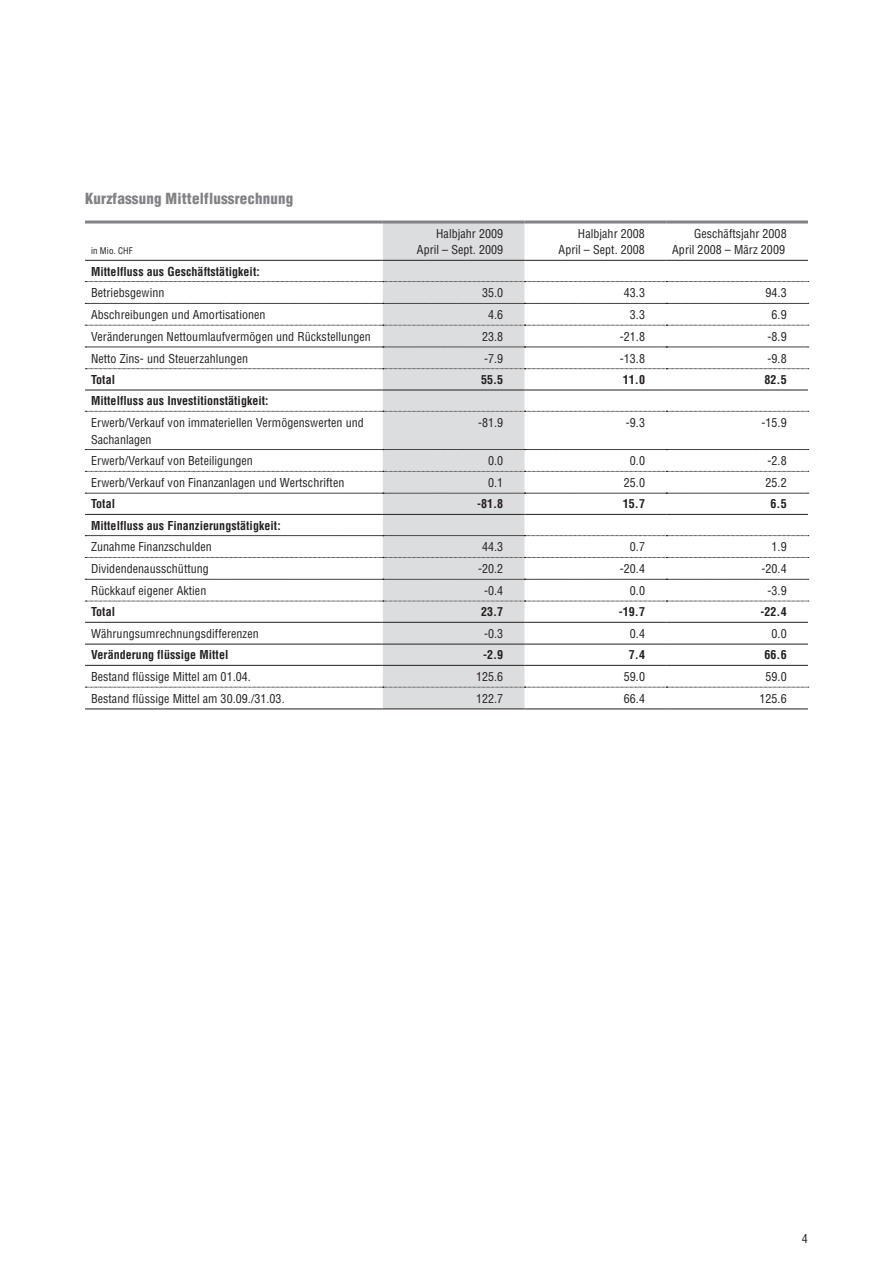
<style>
.page{position:relative;width:893px;height:1263px;background:#fff}
.page>*{position:absolute;margin:0;border:0;box-sizing:border-box;transform-origin:0 0}
.t1{font:900 condensed 15px "Helvetica";letter-spacing:.01em;color:#808285}
.t2{font:condensed 12px/16.5px "Helvetica";letter-spacing:.005em;color:#231f20;text-align:right}
.t3{font:700 condensed 12px "Helvetica";letter-spacing:.005em;color:#231f20}
.t4{font:condensed 9px "Helvetica";letter-spacing:.005em;color:#231f20}
</style>
<div class="page">
<div style="left:383px;top:223px;width:142px;height:485px;background:#dcdddf"></div>
<svg style="left:85px;top:281px;width:724px;height:1px"></svg>
<svg style="left:85px;top:325px;width:724px;height:1px"></svg>
<svg style="left:85px;top:368px;width:724px;height:1px"></svg>
<svg style="left:85px;top:471px;width:724px;height:1px"></svg>
<svg style="left:85px;top:557px;width:724px;height:1px"></svg>
<svg style="left:85px;top:601px;width:724px;height:1px"></svg>
<svg style="left:85px;top:303px;width:724px;height:1px"></svg>
<svg style="left:85px;top:347px;width:724px;height:1px"></svg>
<svg style="left:85px;top:449px;width:724px;height:1px"></svg>
<svg style="left:85px;top:493px;width:724px;height:1px"></svg>
<svg style="left:85px;top:579px;width:724px;height:1px"></svg>
<hr style="left:85px;top:220px;width:298px;height:3px;background:#808285">
<hr style="left:383px;top:220px;width:142px;height:3px;background:#808285">
<hr style="left:525px;top:220px;width:141px;height:3px;background:#808285">
<hr style="left:666px;top:220px;width:142px;height:3px;background:#808285">
<hr style="left:85px;top:260px;width:298px;height:1px;background:#231f20">
<hr style="left:383px;top:260px;width:142px;height:1px;background:#231f20">
<hr style="left:525px;top:260px;width:141px;height:1px;background:#231f20">
<hr style="left:666px;top:260px;width:142px;height:1px;background:#231f20">
<hr style="left:85px;top:390px;width:298px;height:1px;background:#231f20">
<hr style="left:383px;top:390px;width:142px;height:1px;background:#231f20">
<hr style="left:525px;top:390px;width:141px;height:1px;background:#231f20">
<hr style="left:666px;top:390px;width:142px;height:1px;background:#231f20">
<hr style="left:85px;top:514px;width:298px;height:1px;background:#231f20">
<hr style="left:383px;top:514px;width:142px;height:1px;background:#231f20">
<hr style="left:525px;top:514px;width:141px;height:1px;background:#231f20">
<hr style="left:666px;top:514px;width:142px;height:1px;background:#231f20">
<hr style="left:85px;top:622px;width:298px;height:1px;background:#231f20">
<hr style="left:383px;top:622px;width:142px;height:1px;background:#231f20">
<hr style="left:85px;top:644px;width:298px;height:1px;background:#231f20">
<hr style="left:383px;top:644px;width:142px;height:1px;background:#231f20">
<hr style="left:85px;top:665px;width:298px;height:1px;background:#231f20">
<hr style="left:383px;top:665px;width:142px;height:1px;background:#231f20">
<hr style="left:525px;top:665px;width:141px;height:1px;background:#231f20">
<hr style="left:666px;top:665px;width:142px;height:1px;background:#231f20">
<hr style="left:85px;top:708px;width:298px;height:1px;background:#231f20">
<hr style="left:383px;top:708px;width:142px;height:1px;background:#231f20">
<svg style="left:85px;top:411px;width:724px;height:1px"></svg>
<svg style="left:85px;top:535px;width:724px;height:1px"></svg>
<hr style="left:525px;top:622px;width:141px;height:1px;background:#231f20">
<hr style="left:666px;top:622px;width:142px;height:1px;background:#231f20">
<hr style="left:525px;top:644px;width:141px;height:1px;background:#231f20">
<hr style="left:666px;top:644px;width:142px;height:1px;background:#231f20">
<svg style="left:85px;top:687px;width:724px;height:1px"></svg>
<hr style="left:525px;top:708px;width:141px;height:1px;background:#231f20">
<hr style="left:666px;top:708px;width:142px;height:1px;background:#231f20">
<p class="t1" style="left:85px;top:189px;width:210px">Kurzfassung Mittelflussrechnung</p>
<p class="t4" style="left:91px;top:245px;width:43px">in Mio. CHF</p>
<p class="t2" style="left:417px;top:225px;width:88px">Halbjahr 2009<br>April – Sept. 2009</p>
<p class="t2" style="left:559px;top:225px;width:88px">Halbjahr 2008<br>April – Sept. 2008</p>
<p class="t2" style="left:672px;top:225px;width:116px">Geschäftsjahr 2008<br>April 2008 – März 2009</p>
<p class="t3" style="left:91px;top:264px;width:170px">Mittelfluss aus Geschäftstätigkeit:</p>
<p class="t2" style="left:91px;top:284px;width:75px">Betriebsgewinn</p>
<p class="t2" style="left:482px;top:284px;width:23px">35.0</p>
<p class="t2" style="left:624px;top:284px;width:23px">43.3</p>
<p class="t2" style="left:765px;top:284px;width:23px">94.3</p>
<p class="t2" style="left:91px;top:306px;width:176px">Abschreibungen und Amortisationen</p>
<p class="t2" style="left:488px;top:306px;width:17px">4.6</p>
<p class="t2" style="left:630px;top:306px;width:17px">3.3</p>
<p class="t2" style="left:772px;top:306px;width:17px">6.9</p>
<p class="t2" style="left:91px;top:328px;width:281px">Veränderungen Nettoumlaufvermögen und Rückstellungen</p>
<p class="t2" style="left:482px;top:328px;width:23px">23.8</p>
<p class="t2" style="left:620px;top:328px;width:27px">-21.8</p>
<p class="t2" style="left:767px;top:328px;width:21px">-8.9</p>
<p class="t2" style="left:91px;top:350px;width:159px">Netto Zins- und Steuerzahlungen</p>
<p class="t2" style="left:484px;top:350px;width:21px">-7.9</p>
<p class="t2" style="left:620px;top:350px;width:27px">-13.8</p>
<p class="t2" style="left:767px;top:350px;width:21px">-9.8</p>
<p class="t3" style="left:91px;top:372px;width:26px">Total</p>
<p class="t3" style="left:481px;top:372px;width:24px">55.5</p>
<p class="t3" style="left:623px;top:372px;width:24px">11.0</p>
<p class="t3" style="left:764px;top:372px;width:24px">82.5</p>
<p class="t3" style="left:91px;top:394px;width:179px">Mittelfluss aus Investitionstätigkeit:</p>
<p class="t2" style="left:91px;top:414px;width:274px;text-align:left">Erwerb/Verkauf von immateriellen Vermögenswerten und<br>Sachanlagen</p>
<p class="t2" style="left:478px;top:414px;width:27px">-81.9</p>
<p class="t2" style="left:626px;top:414px;width:21px">-9.3</p>
<p class="t2" style="left:761px;top:414px;width:27px">-15.9</p>
<p class="t2" style="left:91px;top:452px;width:163px">Erwerb/Verkauf von Beteiligungen</p>
<p class="t2" style="left:488px;top:452px;width:17px">0.0</p>
<p class="t2" style="left:630px;top:452px;width:17px">0.0</p>
<p class="t2" style="left:767px;top:452px;width:21px">-2.8</p>
<p class="t2" style="left:91px;top:474px;width:255px">Erwerb/Verkauf von Finanzanlagen und Wertschriften</p>
<p class="t2" style="left:488px;top:474px;width:17px">0.1</p>
<p class="t2" style="left:624px;top:474px;width:23px">25.0</p>
<p class="t2" style="left:765px;top:474px;width:23px">25.2</p>
<p class="t3" style="left:91px;top:497px;width:26px">Total</p>
<p class="t3" style="left:477px;top:497px;width:28px">-81.8</p>
<p class="t3" style="left:623px;top:497px;width:24px">15.7</p>
<p class="t3" style="left:771px;top:497px;width:18px">6.5</p>
<p class="t3" style="left:91px;top:518px;width:191px">Mittelfluss aus Finanzierungstätigkeit:</p>
<p class="t2" style="left:91px;top:538px;width:122px">Zunahme Finanzschulden</p>
<p class="t2" style="left:482px;top:538px;width:23px">44.3</p>
<p class="t2" style="left:630px;top:538px;width:17px">0.7</p>
<p class="t2" style="left:772px;top:538px;width:17px">1.9</p>
<p class="t2" style="left:91px;top:560px;width:119px">Dividendenausschüttung</p>
<p class="t2" style="left:478px;top:560px;width:27px">-20.2</p>
<p class="t2" style="left:620px;top:560px;width:27px">-20.4</p>
<p class="t2" style="left:761px;top:560px;width:27px">-20.4</p>
<p class="t2" style="left:91px;top:582px;width:117px">Rückkauf eigener Aktien</p>
<p class="t2" style="left:484px;top:582px;width:21px">-0.4</p>
<p class="t2" style="left:630px;top:582px;width:17px">0.0</p>
<p class="t2" style="left:767px;top:582px;width:21px">-3.9</p>
<p class="t3" style="left:91px;top:605px;width:26px">Total</p>
<p class="t3" style="left:481px;top:605px;width:24px">23.7</p>
<p class="t3" style="left:619px;top:605px;width:28px">-19.7</p>
<p class="t3" style="left:760px;top:605px;width:28px">-22.4</p>
<p class="t2" style="left:91px;top:625px;width:169px">Währungsumrechnungsdifferenzen</p>
<p class="t2" style="left:484px;top:625px;width:21px">-0.3</p>
<p class="t2" style="left:630px;top:625px;width:17px">0.4</p>
<p class="t2" style="left:772px;top:625px;width:17px">0.0</p>
<p class="t3" style="left:91px;top:648px;width:139px">Veränderung flüssige Mittel</p>
<p class="t3" style="left:483px;top:648px;width:22px">-2.9</p>
<p class="t3" style="left:629px;top:648px;width:18px">7.4</p>
<p class="t3" style="left:764px;top:648px;width:24px">66.6</p>
<p class="t2" style="left:91px;top:668px;width:161px">Bestand flüssige Mittel am 01.04.</p>
<p class="t2" style="left:476px;top:668px;width:29px">125.6</p>
<p class="t2" style="left:624px;top:668px;width:23px">59.0</p>
<p class="t2" style="left:765px;top:668px;width:23px">59.0</p>
<p class="t2" style="left:91px;top:690px;width:195px">Bestand flüssige Mittel am 30.09./31.03.</p>
<p class="t2" style="left:476px;top:690px;width:29px">122.7</p>
<p class="t2" style="left:624px;top:690px;width:23px">66.4</p>
<p class="t2" style="left:759px;top:690px;width:29px">125.6</p>
<p class="t2" style="left:802px;top:1230px;width:7px">4</p>
</div>
